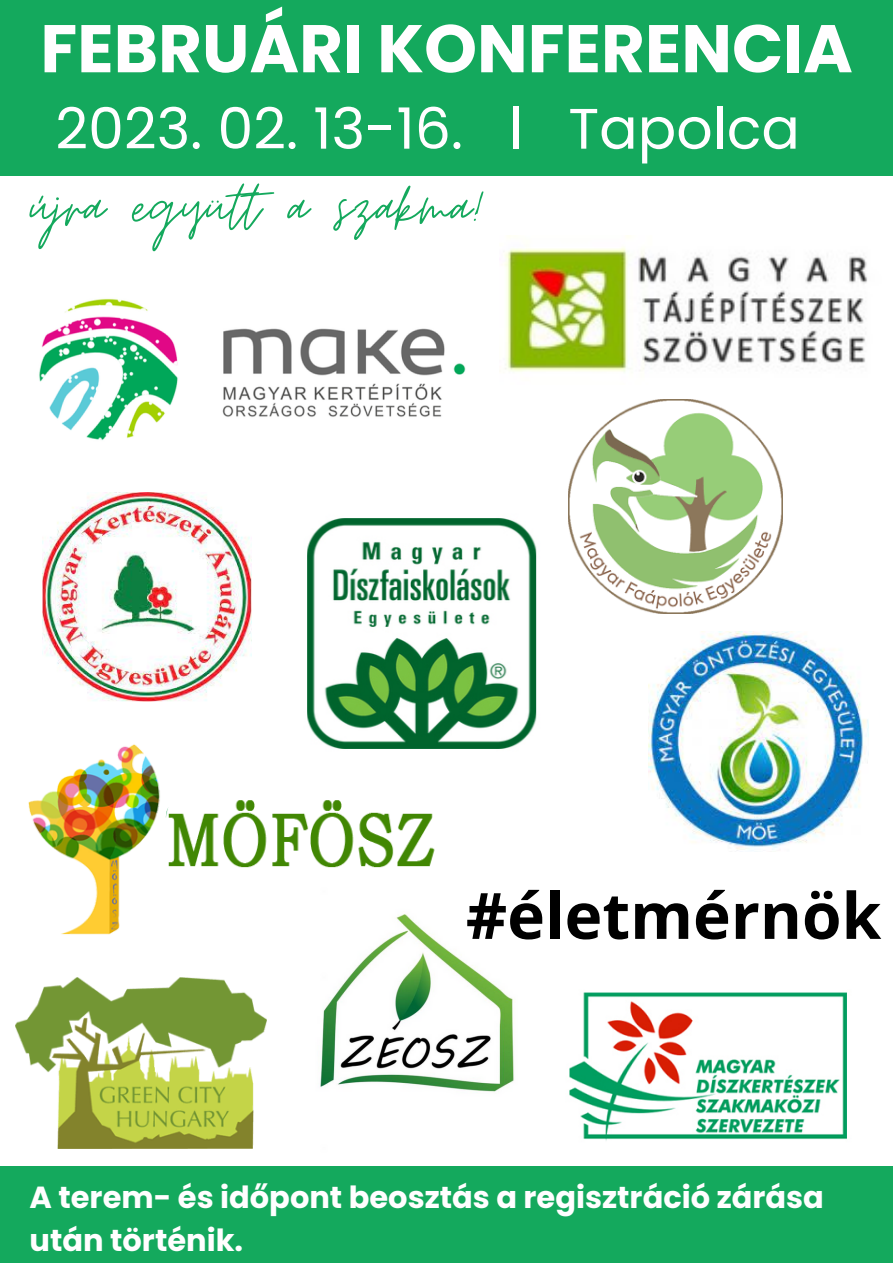
<style>
.page{position:relative;width:893px;height:1263px;background:#fff}
.page>*{position:absolute;margin:0;border:0;box-sizing:border-box;transform-origin:0 0}
.t1{font:74.85px "Moon Time";color:#14a95d}
.t2{font:700 67.35px "Poppins";color:#fffeff}
.t3{font:700 63.97px "Open Sans";color:#000}
.t4{font:57px "Poppins";color:#fffeff}
.t5{font:700 30.45px/42.2px "Poppins";color:#fffeff}
</style>
<div class="page">
<img style="left:307px;top:518px;width:230px;height:231px">
<img style="left:569px;top:992px;width:278px;height:149px">
<img style="left:39px;top:298px;width:427px;height:142px">
<img style="left:568px;top:400px;width:215px;height:214px">
<img style="left:43px;top:492px;width:208px;height:209px">
<img style="left:320px;top:935px;width:194px;height:157px">
<img style="left:504px;top:235px;width:364px;height:137px">
<img style="left:16px;top:977px;width:250px;height:172px">
<img style="left:648px;top:631px;width:220px;height:220px">
<img style="left:29px;top:743px;width:423px;height:192px">
<div style="left:0;top:0;width:893px;height:175px;background:#14a95d"></div>
<div style="left:0;top:1166px;width:893px;height:97px;background:#14a95d"></div>
<p class="t2" style="left:40px;top:2px;width:814px">FEBRUÁRI KONFERENCIA</p>
<p class="t4" style="left:55px;top:89px;width:746px">2023. 02. 13-16. l Tapolca</p>
<p class="t1" style="left:29px;top:161px;width:459px">újra együtt a szakma!</p>
<p class="t3" style="left:466px;top:870px;width:417px">#életmérnök</p>
<p class="t5" style="left:30px;top:1176px;width:796px">A terem- és időpont beosztás a regisztráció zárása után történik.</p>
</div>
